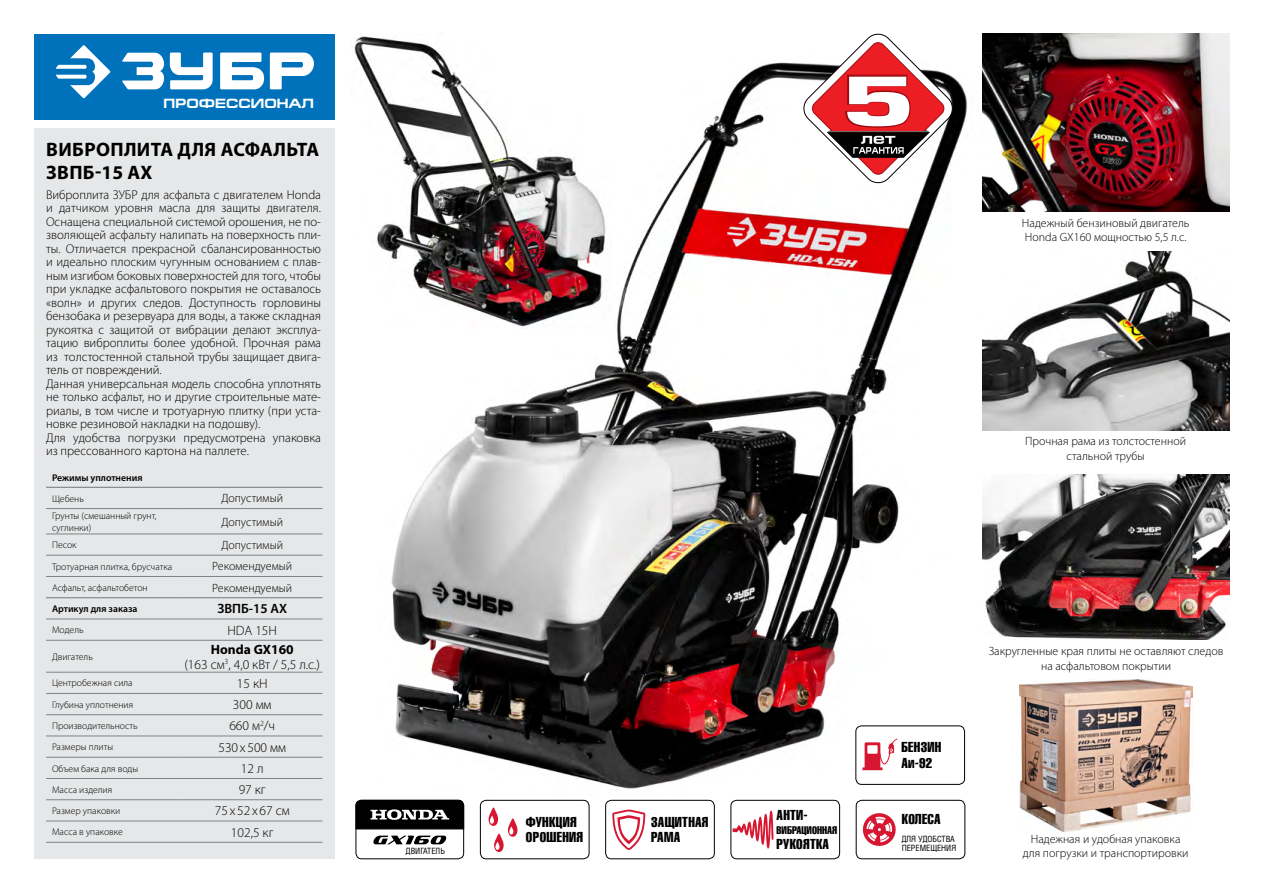
<style>
.page{position:relative;width:1263px;height:893px;background:#fff}
.page>*{position:absolute;margin:0;border:0;box-sizing:border-box;transform-origin:0 0}
.t1{font:700 19.5px/23.4px "Myriad Pro";letter-spacing:.01em;color:#000}
.t2{font:14.1px/15.3px "AG Letterica Compressed";letter-spacing:.025em;color:#000}
.t3{font:300 13.5px/15px "Myriad Pro";color:#000;text-align:center}
.t4{font:700 13.5px "Europe Ext";color:#fff}
.t5{font:300 13.5px "Myriad Pro";letter-spacing:.06em;color:#000}
.t6{font:600 13.5px "Myriad Pro";color:#000}
.t7{font:300 12.75px/13.5px "Myriad Pro";color:#000}
.t8{font:300 12px/14.4px "Myriad Pro";color:#000;text-align:center}
.t9{font:10.8px "AG Letterica Compressed";letter-spacing:.005em;color:#000}
.t10{font:300 9.75px/11.2px "Myriad Pro";color:#000}
.t11{font:600 9.75px "Myriad Pro";color:#000}
.t12{font:8.25px/9px "AG Letterica Condensed";color:#000}
.s1{font-weight:700}
</style>
<div class="page">
<div style="left:480px;top:800px;width:109px;height:59px;border:1px solid #000;border-radius:6px"></div>
<svg style="left:488px;top:807px;width:29px;height:45px"></svg>
<img style="left:391px;top:62px;width:576px;height:727px">
<div style="left:34px;top:34px;width:301px;height:85px;background:#0072bc"></div>
<svg style="left:56px;top:45px;width:258px;height:53px"></svg>
<div style="left:34px;top:128px;width:301px;height:730px;background:#e6e7e8"></div>
<hr style="left:46px;top:508px;width:136px;height:1px;background:#808285">
<hr style="left:182px;top:508px;width:140px;height:1px;background:#808285">
<hr style="left:46px;top:534px;width:136px;height:1px;background:#808285">
<hr style="left:182px;top:534px;width:140px;height:1px;background:#808285">
<hr style="left:46px;top:555px;width:136px;height:1px;background:#808285">
<hr style="left:182px;top:555px;width:140px;height:1px;background:#808285">
<hr style="left:46px;top:576px;width:136px;height:1px;background:#808285">
<hr style="left:182px;top:576px;width:140px;height:1px;background:#808285">
<hr style="left:46px;top:619px;width:136px;height:1px;background:#808285">
<hr style="left:182px;top:619px;width:140px;height:1px;background:#808285">
<hr style="left:46px;top:640px;width:136px;height:1px;background:#808285">
<hr style="left:182px;top:640px;width:140px;height:1px;background:#808285">
<hr style="left:46px;top:672px;width:136px;height:1px;background:#808285">
<hr style="left:182px;top:672px;width:140px;height:1px;background:#808285">
<hr style="left:46px;top:693px;width:136px;height:1px;background:#808285">
<hr style="left:182px;top:693px;width:140px;height:1px;background:#808285">
<hr style="left:46px;top:714px;width:136px;height:1px;background:#808285">
<hr style="left:182px;top:714px;width:140px;height:1px;background:#808285">
<hr style="left:46px;top:736px;width:136px;height:1px;background:#808285">
<hr style="left:182px;top:736px;width:140px;height:1px;background:#808285">
<hr style="left:46px;top:757px;width:136px;height:1px;background:#808285">
<hr style="left:182px;top:757px;width:140px;height:1px;background:#808285">
<hr style="left:46px;top:778px;width:136px;height:1px;background:#808285">
<hr style="left:182px;top:778px;width:140px;height:1px;background:#808285">
<hr style="left:46px;top:799px;width:136px;height:1px;background:#808285">
<hr style="left:182px;top:799px;width:140px;height:1px;background:#808285">
<hr style="left:46px;top:821px;width:136px;height:1px;background:#808285">
<hr style="left:182px;top:821px;width:140px;height:1px;background:#808285">
<hr style="left:46px;top:842px;width:136px;height:1px;background:#808285">
<hr style="left:182px;top:842px;width:140px;height:1px;background:#808285">
<hr style="left:46px;top:597px;width:136px;height:1px;background:#808285">
<hr style="left:182px;top:597px;width:140px;height:1px;background:#808285">
<hr style="left:46px;top:487px;width:136px;height:1px;background:#808285">
<hr style="left:182px;top:487px;width:140px;height:1px;background:#808285">
<img style="left:983px;top:33px;width:246px;height:179px">
<img style="left:983px;top:252px;width:246px;height:178px">
<img style="left:983px;top:474px;width:246px;height:165px">
<div style="left:356px;top:800px;width:108px;height:59px;border:1px solid #000;border-radius:6px"></div>
<svg style="left:355px;top:800px;width:109px;height:30px;background:#292929"></svg>
<svg style="left:373px;top:836px;width:73px;height:8px"></svg>
<div style="left:605px;top:800px;width:109px;height:59px;border:1px solid #000;border-radius:6px"></div>
<svg style="left:612px;top:810px;width:33px;height:40px"></svg>
<div style="left:731px;top:800px;width:109px;height:59px;border:1px solid #000;border-radius:6px"></div>
<svg style="left:732px;top:810px;width:41px;height:39px"></svg>
<div style="left:856px;top:800px;width:109px;height:59px;border:1px solid #000;border-radius:6px"></div>
<svg style="left:862px;top:813px;width:34px;height:33px"></svg>
<img style="left:354px;top:36px;width:258px;height:292px">
<img style="left:1019px;top:680px;width:173px;height:151px">
<svg style="left:802px;top:33px;width:152px;height:152px"></svg>
<div style="left:856px;top:726px;width:108px;height:58px;background:#fff;border-radius:6px"></div>
<div style="left:856px;top:726px;width:109px;height:58px;border:1px solid #000;border-radius:6px"></div>
<svg style="left:862px;top:739px;width:35px;height:31px"></svg>
<p class="t4" style="left:138px;top:91px;width:152px">профессионал</p>
<p class="t4" style="left:164px;top:96px;width:152px">профессионал</p>
<h1 class="t1" style="left:46px;top:137px;width:275px">виброплита Для асфальта<br>ЗВПБ</h1>
<h1 class="t1" style="left:95px;top:160px;width:46px">-15 АХ</h1>
<p class="t7" style="left:46px;top:188px;width:277px">Виброплита ЗУБР для асфальта с двигателем Honda и датчиком уровня масла для защиты двигателя.<br>Оснащена специальной системой орошения, не по&shy;зволяющей асфальту налипать на поверхность пли&shy;ты. Отличается прекрасной сбалансированностью и идеально плоским чугунным основанием с плав&shy;ным изгибом боковых поверхностей для того, чтобы при укладке асфальтового покрытия не оставалось «волн» и других следов. Доступность горловины бензобака и резервуара для воды, а также складная рукоятка с защитой от вибрации делают эксплуа&shy;тацию виброплиты более удобной. Прочная рама из толстостенной стальной трубы защищает двига&shy;тель от повреждений.<br>Данная универсальная модель способна уплотнять не только асфальт, но и другие строительные мате&shy;риалы, в том числе и тротуарную плитку (при уста&shy;новке резиновой накладки на подошву).<br>Для удобства погрузки предусмотрена упаковка из прессованного картона на паллете.</p>
<p class="t11" style="left:52px;top:472px;width:92px">Режимы уплотнения</p>
<p class="t10" style="left:52px;top:493px;width:33px">Щебень</p>
<p class="t8" style="left:221px;top:491px;width:63px">Допустимый</p>
<p class="t10" style="left:52px;top:510px;width:106px">Грунты (смешанный грунт, суглинки)</p>
<p class="t8" style="left:221px;top:514px;width:63px">Допустимый</p>
<p class="t10" style="left:52px;top:539px;width:26px">Песок</p>
<p class="t8" style="left:221px;top:538px;width:63px">Допустимый</p>
<p class="t10" style="left:52px;top:560px;width:122px">Тротуарная плитка, брусчатка</p>
<p class="t8" style="left:212px;top:559px;width:82px">Рекомендуемый</p>
<p class="t10" style="left:52px;top:582px;width:97px">Асфальт, асфальтобетон</p>
<p class="t8" style="left:212px;top:580px;width:82px">Рекомендуемый</p>
<p class="t11" style="left:52px;top:602px;width:87px">Артикул для заказа</p>
<p class="t6" style="left:217px;top:600px;width:71px">ЗВПБ-15 АХ</p>
<p class="t10" style="left:52px;top:624px;width:33px">Модель</p>
<p class="t3" style="left:227px;top:623px;width:51px">HDA 15H</p>
<p class="t10" style="left:52px;top:651px;width:42px">Двигатель</p>
<p class="t3" style="left:184px;top:642px;width:137px"><span class="s1">Honda GX160<br></span>(163 см<sup>3</sup>, 4,0 кВт / 5,5 л.с.)</p>
<p class="t10" style="left:52px;top:677px;width:82px">Центробежная сила</p>
<p class="t3" style="left:237px;top:676px;width:32px">15 кН</p>
<p class="t10" style="left:52px;top:699px;width:83px">Глубина уплотнения</p>
<p class="t3" style="left:233px;top:697px;width:40px">300 мм</p>
<p class="t10" style="left:52px;top:720px;width:87px">Производительность</p>
<p class="t3" style="left:229px;top:718px;width:47px">660 м<sup>2</sup>/ч</p>
<p class="t10" style="left:52px;top:741px;width:63px">Размеры плиты</p>
<p class="t3" style="left:218px;top:739px;width:69px">530х 500 мм</p>
<p class="t10" style="left:52px;top:762px;width:88px">Объем бака для воды</p>
<p class="t3" style="left:241px;top:761px;width:24px">12 л</p>
<p class="t10" style="left:52px;top:784px;width:62px">Масса изделия</p>
<p class="t3" style="left:239px;top:782px;width:29px">97 кг</p>
<p class="t10" style="left:52px;top:805px;width:70px">Размер упаковки</p>
<p class="t5" style="left:215px;top:803px;width:76px">75х52х67 см</p>
<p class="t10" style="left:52px;top:826px;width:72px">Масса в упаковке</p>
<p class="t3" style="left:231px;top:825px;width:44px">102,5 кг</p>
<p class="t12" style="left:406px;top:846px;width:23px">дви гател</p>
<p class="t12" style="left:440px;top:846px;width:6px">ь</p>
<p class="t8" style="left:1022px;top:216px;width:169px;text-align:left">Надежный бензиновый двигатель<br>Honda GX160 мощностью 5,5 л.с.</p>
<p class="t8" style="left:1025px;top:434px;width:162px">Прочная рама из толстостенной стальной трубы</p>
<p class="t2" style="left:526px;top:814px;width:39px">функция орошения</p>
<p class="t2" style="left:651px;top:814px;width:59px">ЗАЩИТНАЯ<br>РАМА</p>
<p class="t2" style="left:776px;top:807px;width:32px">АНТИ-</p>
<p class="t9" style="left:776px;top:824px;width:62px">ВИБРАЦИОННАЯ</p>
<p class="t2" style="left:776px;top:836px;width:54px">РУКОЯТКА</p>
<p class="t2" style="left:901px;top:739px;width:42px">БЕНЗИН<br>Аи-92</p>
<p class="t8" style="left:989px;top:644px;width:236px">Закругленные края плиты не оставляют следов на асфальтовом покрытии</p>
<p class="t2" style="left:902px;top:812px;width:41px">КОЛЕСА</p>
<p class="t12" style="left:902px;top:835px;width:56px">ДЛЯ УДОБСТВА<br>ПЕРЕМЕЩЕНИЯ</p>
<p class="t8" style="left:1023px;top:832px;width:167px">Надежная и удобная упаковка для погрузки и транспортировки</p>
</div>
